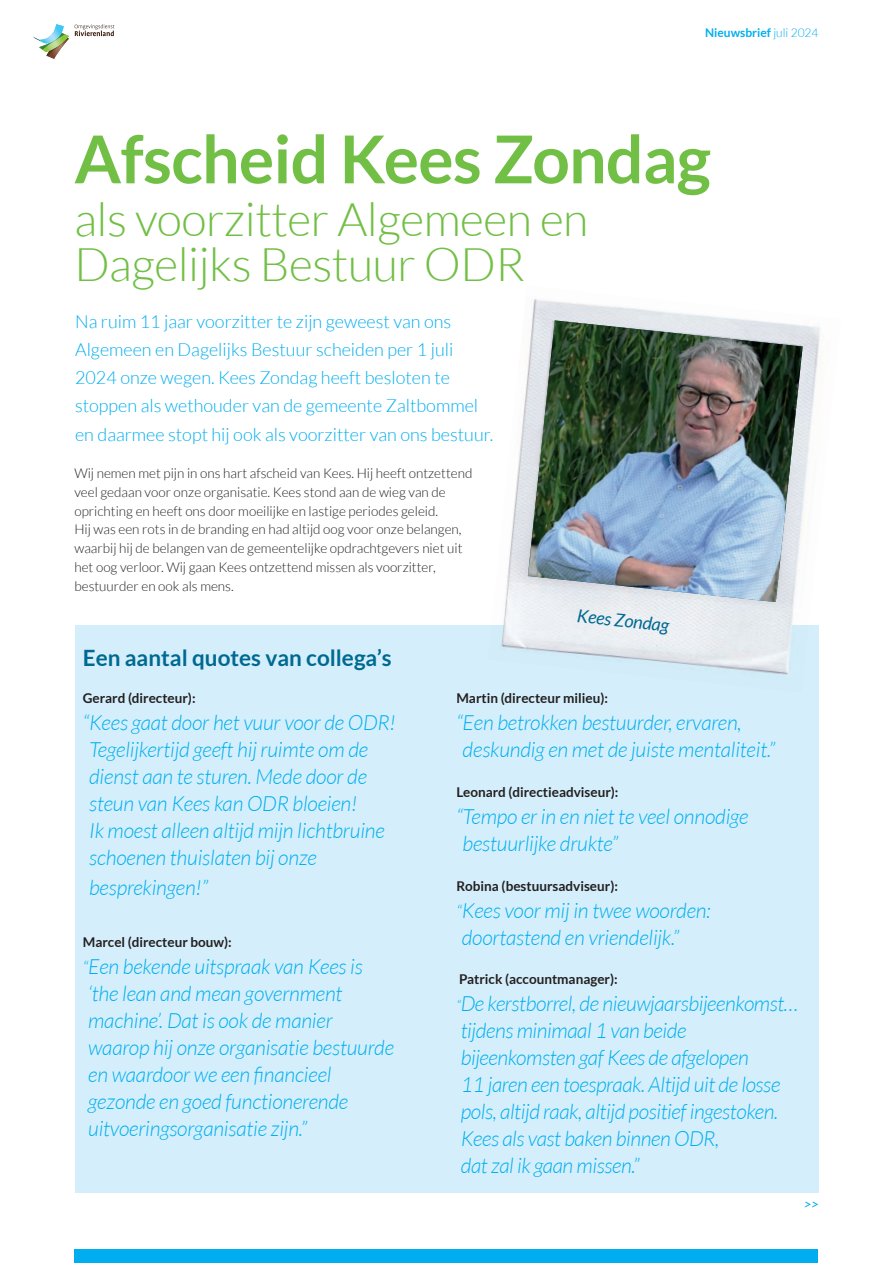
<style>
.page{position:relative;width:893px;height:1263px;background:#fff}
.page>*{position:absolute;margin:0;border:0;box-sizing:border-box;transform-origin:0 0}
.t1{font:700 66px "Lato";letter-spacing:-.01em;color:#71bf44}
.t2{font:300 46.5px/45px "Lato";letter-spacing:-.01em;color:#71bf44}
.t3{font:700 22.5px "Lato";color:#006991}
.t4{font:italic 300 21px/27px "Lato";letter-spacing:-.01em;color:#00aeef}
.t5{font:300 18px/28px "Lato";color:#00aeef}
.t6{font:italic 18px "Lato";color:#006991}
.t7{font:300 13.5px/18.8px "Lato";color:#231f20}
.t8{font:700 13.5px "Lato";color:#231f20}
.t9{font:italic 13.5px "Lato";color:#00aeef}
.t10{font:700 12px "Lato";color:#00aeef}
.s1{font-weight:300}
.s2{font-size:18px}
.s3{font-size:15px}
</style>
<div class="page">
<div style="left:74px;top:1249px;width:744px;height:14px;background:#00aeef"></div>
<svg style="left:75px;top:24px;width:39px;height:12px"></svg>
<svg style="left:33px;top:34px;width:36px;height:25px"></svg>
<img style="left:39px;top:24px;width:25px;height:19px">
<div style="left:75px;top:625px;width:744px;height:568px;background:#d4effb"></div>
<img style="left:526px;top:299px;width:147px;height:84px">
<img style="left:673px;top:312px;width:147px;height:87px">
<img style="left:517px;top:383px;width:11px;height:97px">
<img style="left:803px;top:399px;width:11px;height:97px">
<img style="left:507px;top:480px;width:21px;height:97px">
<img style="left:503px;top:577px;width:291px;height:48px">
<img style="left:501px;top:625px;width:248px;height:46px">
<img style="left:749px;top:625px;width:43px;height:50px">
<img style="left:528px;top:320px;width:275px;height:282px">
<p class="t10" style="left:705px;top:27px;width:115px">Nieuwsbrief <span class="s1">juli 2024</span></p>
<h1 class="t1" style="left:74px;top:131px;width:638px">Afscheid Kees Zondag</h1>
<h2 class="t2" style="left:74px;top:200px;width:516px">als voorzitter Algemeen en<br>Dagelijks Bestuur ODR</h2>
<p class="t5" style="left:75px;top:309px;width:420px">Na ruim 11 jaar voorzitter te zijn geweest van ons Algemeen en Dagelijks Bestuur scheiden per 1 juli 2024 onze wegen. Kees Zondag heeft besloten te stoppen als wethouder van de gemeente Zaltbommel en daarmee stopt hij ook als voorzitter van ons bestuur.</p>
<p class="t7" style="left:74px;top:465px;width:399px">Wij nemen met pijn in ons hart afscheid van Kees. Hij heeft ontzettend veel gedaan voor onze organisatie. Kees stond aan de wieg van de oprichting en heeft ons door moeilijke en lastige periodes geleid.<br>Hij was een rots in de branding en had altijd oog voor onze belangen, waarbij hij de belangen van de gemeentelijke opdrachtgevers niet uit het oog verloor. Wij gaan Kees ontzettend missen als voorzitter, bestuurder en ook als mens.</p>
<p class="t3" style="left:83px;top:648px;width:310px">Een aantal quotes van collega’s</p>
<p class="t6" style="left:578px;top:609px;width:94px;rotate:6deg">Kees Zondag</p>
<p class="t8" style="left:83px;top:692px;width:114px">Gerard (directeur):</p>
<p class="t4" style="left:83px;top:711px;width:314px">“ Kees gaat door het vuur voor de ODR!<br>Tegelijkertijd geeft hij ruimte om de dienst aan te sturen. Mede door de steun van Kees kan ODR bloeien!<br>Ik moest alleen altijd mijn lichtbruine schoenen thuislaten bij onze</p>
<p class="t4" style="left:89px;top:876px;width:121px">besprekingen!”</p>
<p class="t8" style="left:83px;top:936px;width:150px">Marcel (directeur bouw):</p>
<p class="t4" style="left:83px;top:954px;width:313px"><span class="s2">“</span> Een bekende uitspraak van Kees is ‘the lean and mean government machine’. Dat is ook de manier<br>waarop hij onze organisatie bestuurde en waardoor we een financieel gezonde en goed functionerende uitvoeringsorganisatie zijn.”</p>
<p class="t8" style="left:456px;top:692px;width:153px">Martin (directeur milieu):</p>
<p class="t4" style="left:456px;top:711px;width:320px">“ Een betrokken bestuurder, ervaren, deskundig en met de juiste mentaliteit.”</p>
<p class="t8" style="left:456px;top:786px;width:164px">Leonard (directieadviseur):</p>
<p class="t4" style="left:456px;top:804px;width:294px">“ Tempo er in en niet te veel onnodige bestuurlijke drukte”</p>
<p class="t8" style="left:456px;top:880px;width:163px">Robina (bestuursadviseur):</p>
<p class="t4" style="left:456px;top:898px;width:256px"><span class="s2">“</span> Kees voor mij in twee woorden: doortastend en vriendelijk.”</p>
<p class="t8" style="left:459px;top:974px;width:160px">Patrick (accountmanager):</p>
<p class="t4" style="left:456px;top:992px;width:343px"><span class="s3">“</span> De kerstborrel, de nieuwjaarsbijeenkomst… tijdens minimaal 1 van beide bijeenkomsten gaf Kees de afgelopen<br>11 jaren een toespraak. Altijd uit de losse pols, altijd raak, altijd positief ingestoken.<br>Kees als vast baken binnen ODR,<br>dat zal ik gaan missen.”</p>
<p class="t9" style="left:804px;top:1199px;width:16px">&gt;&gt;</p>
</div>
